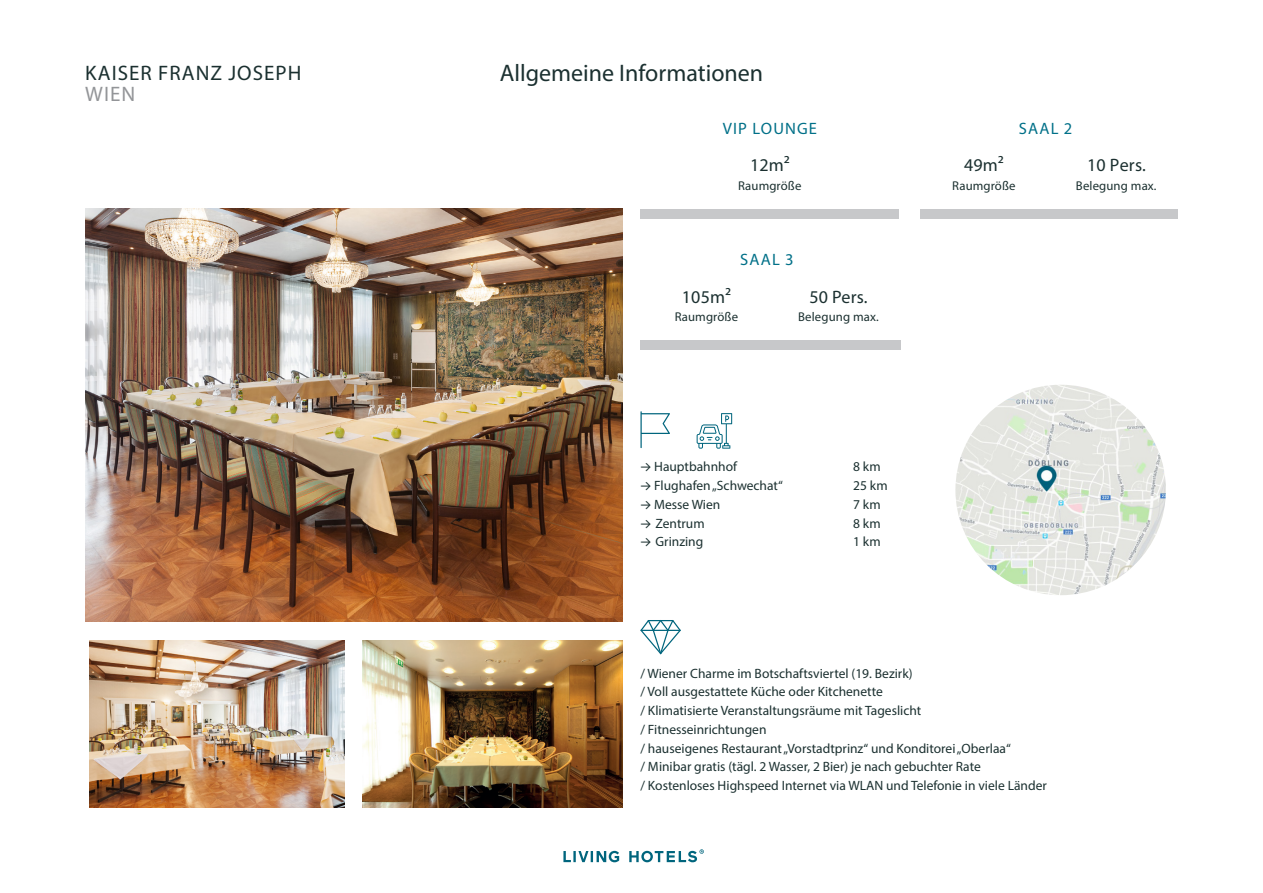
<style>
.page{position:relative;width:1263px;height:893px;background:#fff}
.page>*{position:absolute;margin:0;border:0;box-sizing:border-box;transform-origin:0 0}
.t1{font:24px "Myriad Pro";color:#1b3030}
.t2{font:21px "Myriad Pro";letter-spacing:.05em;color:#1b3030}
.t3{font:21px "Myriad Pro";color:#939598}
.t4{font:18px "Myriad Pro";letter-spacing:.01em;color:#1b3030}
.t5{font:16.5px "Myriad Pro";letter-spacing:.07em;color:#007088}
.t6{font:13.5px/18.8px "Myriad Pro";color:#1b3030}
.t7{font:12.75px "Myriad Pro";letter-spacing:.01em;color:#1b3030}
.s1{font-family:"Maax LH"}
</style>
<div class="page">
<svg style="left:563px;top:849px;width:141px;height:13px"></svg>
<img style="left:85px;top:209px;width:537px;height:412px">
<img style="left:363px;top:640px;width:259px;height:168px">
<img style="left:90px;top:640px;width:255px;height:168px">
<svg style="left:640px;top:620px;width:41px;height:34px"></svg>
<svg style="left:640px;top:411px;width:30px;height:37px"></svg>
<div style="left:640px;top:209px;width:259px;height:9px;background:#c7c8ca"></div>
<div style="left:920px;top:209px;width:258px;height:9px;background:#c7c8ca"></div>
<div style="left:640px;top:341px;width:261px;height:9px;background:#c7c8ca"></div>
<svg style="left:697px;top:413px;width:35px;height:36px"></svg>
<img style="left:955px;top:385px;width:211px;height:210px;border-radius:105px">
<h2 class="t2" style="left:85px;top:60px;width:218px">KAISER FRANZ JOSEPH</h2>
<h2 class="t3" style="left:85px;top:81px;width:52px">WIEN</h2>
<h1 class="t1" style="left:500px;top:59px;width:265px">Allgemeine Informationen</h1>
<p class="t5" style="left:723px;top:118px;width:96px">VIP LOUNGE</p>
<p class="t5" style="left:1019px;top:118px;width:55px">SAAL 2</p>
<h3 class="t4" style="left:750px;top:154px;width:41px">12m²</h3>
<p class="t7" style="left:738px;top:178px;width:65px">Raumgröße</p>
<p class="t5" style="left:740px;top:249px;width:55px">SAAL 3</p>
<h3 class="t4" style="left:682px;top:285px;width:51px">105m²</h3>
<p class="t7" style="left:675px;top:309px;width:65px">Raumgröße</p>
<h3 class="t4" style="left:809px;top:285px;width:60px">50 Pers.</h3>
<p class="t7" style="left:798px;top:309px;width:82px">Belegung max.</p>
<h3 class="t4" style="left:964px;top:154px;width:41px">49m²</h3>
<p class="t7" style="left:952px;top:178px;width:65px">Raumgröße</p>
<h3 class="t4" style="left:1087px;top:154px;width:60px">10 Pers.</h3>
<p class="t7" style="left:1076px;top:178px;width:82px">Belegung max.</p>
<p class="t6" style="left:640px;top:457px;width:98px"><span class="s1">→</span> Hauptbahnhof</p>
<p class="t6" style="left:853px;top:457px;width:29px">8 km</p>
<p class="t6" style="left:640px;top:476px;width:144px"><span class="s1">→</span> Flughafen „Schwechat“</p>
<p class="t6" style="left:853px;top:476px;width:36px">25 km</p>
<p class="t6" style="left:640px;top:495px;width:81px"><span class="s1">→</span> Messe Wien</p>
<p class="t6" style="left:853px;top:495px;width:29px">7 km</p>
<p class="t6" style="left:640px;top:513px;width:66px"><span class="s1">→</span> Zentrum</p>
<p class="t6" style="left:853px;top:513px;width:29px">8 km</p>
<p class="t6" style="left:640px;top:532px;width:64px"><span class="s1">→</span> Grinzing</p>
<p class="t6" style="left:853px;top:532px;width:29px">1 km</p>
<p class="t6" style="left:640px;top:663px;width:408px">/ Wiener Charme im Botschaftsviertel (19. Bezirk)<br>/ Voll ausgestattete Küche oder Kitchenette<br>/ Klimatisierte Veranstaltungsräume mit Tageslicht<br>/ Fitnesseinrichtungen<br>/ hauseigenes Restaurant „Vorstadtprinz“ und Konditorei „Oberlaa“<br>/ Minibar gratis (tägl. 2 Wasser, 2 Bier) je nach gebuchter Rate<br>/ Kostenloses Highspeed Internet via WLAN und Telefonie in viele Länder</p>
</div>
